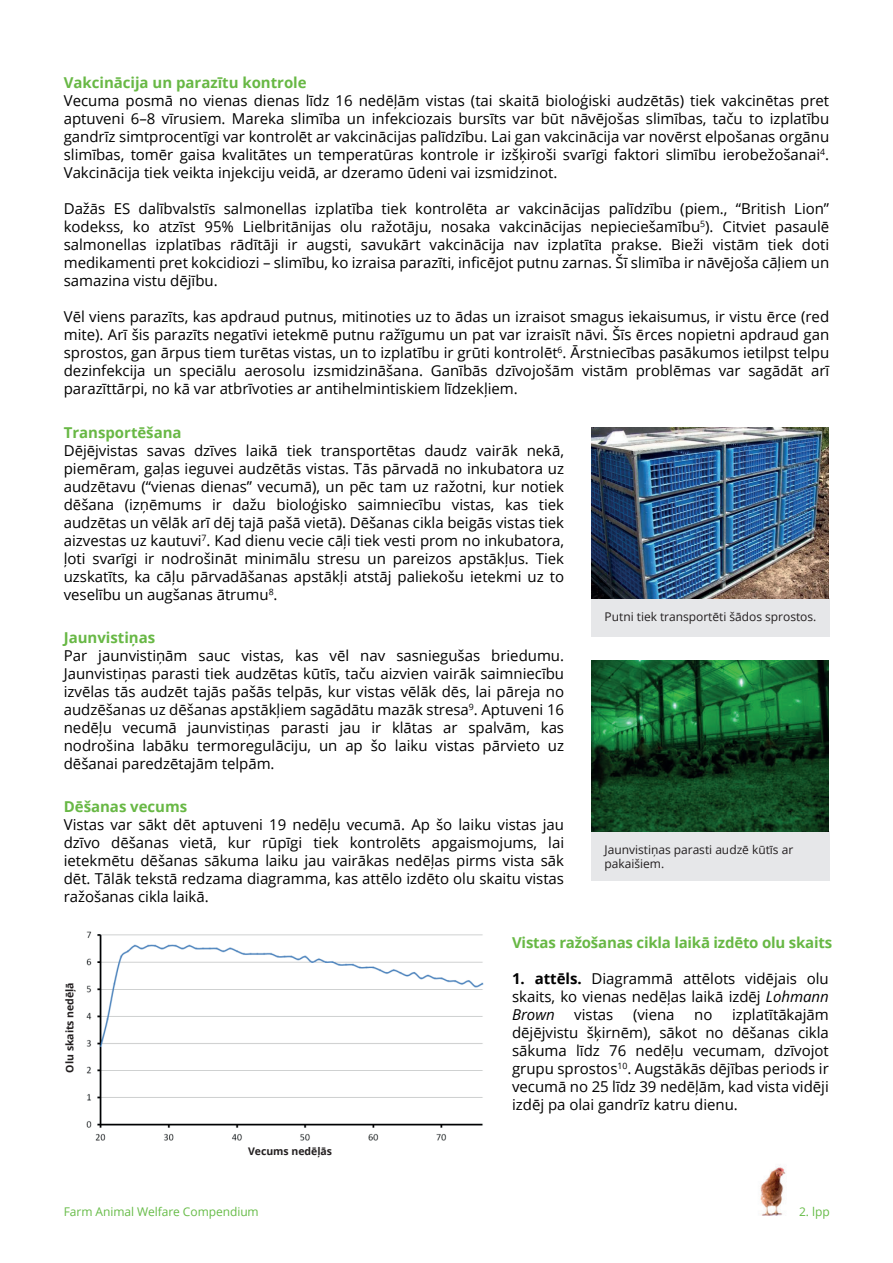
<style>
.page{position:relative;width:893px;height:1263px;background:#fff}
.page>*{position:absolute;margin:0;border:0;box-sizing:border-box;transform-origin:0 0}
.t1{font:15px/18px "Open Sans";color:#000001;text-align:justify}
.t2{font:700 15px "Open Sans";color:#68b845}
.t3{font:12px/14.4px "Open Sans";color:#231f20}
.t4{font:12px "Open Sans";letter-spacing:-.005em;color:#67bc48}
.t5{font:700 10.5px "Open Sans";color:#231f20}
.s1{font-weight:700}
.s2{font-style:italic}
</style>
<div class="page">
<div style="left:591px;top:598px;width:238px;height:39px;background:#e6e7e9"></div>
<img style="left:591px;top:427px;width:238px;height:171px">
<div style="left:591px;top:831px;width:238px;height:50px;background:#e6e7e9"></div>
<img style="left:591px;top:660px;width:238px;height:171px">
<img style="left:86px;top:931px;width:398px;height:210px">
<img style="left:760px;top:1167px;width:26px;height:49px">
<p class="t2" style="left:64px;top:72px;width:244px">Vakcinācija un parazītu kontrole</p>
<p class="t1" style="left:64px;top:91px;width:767px">Vecuma posmā no vienas dienas līdz 16 nedēļām vistas (tai skaitā bioloģiski audzētās) tiek vakcinētas pret aptuveni 6–8 vīrusiem. Mareka slimība un infekciozais bursīts var būt nāvējošas slimības, taču to izplatību gandrīz simtprocentīgi var kontrolēt ar vakcinācijas palīdzību. Lai gan vakcinācija var novērst elpošanas orgānu slimības, tomēr gaisa kvalitātes un temperatūras kontrole ir izšķiroši svarīgi faktori slimību ierobežošanai<sup>4</sup>.<br>Vakcinācija tiek veikta injekciju veidā, ar dzeramo ūdeni vai izsmidzinot.</p>
<p class="t1" style="left:64px;top:199px;width:767px">Dažās ES dalībvalstīs salmonellas izplatība tiek kontrolēta ar vakcinācijas palīdzību (piem., “British Lion” kodekss, ko atzīst 95% Lielbritānijas olu ražotāju, nosaka vakcinācijas nepieciešamību<sup>5</sup>). Citviet pasaulē salmonellas izplatības rādītāji ir augsti, savukārt vakcinācija nav izplatīta prakse. Bieži vistām tiek doti medikamenti pret kokcidiozi – slimību, ko izraisa parazīti, inficējot putnu zarnas. Šī slimība ir nāvējoša cāļiem un samazina vistu dējību.</p>
<p class="t1" style="left:64px;top:307px;width:767px">Vēl viens parazīts, kas apdraud putnus, mitinoties uz to ādas un izraisot smagus iekaisumus, ir vistu ērce (red mite). Arī šis parazīts negatīvi ietekmē putnu ražīgumu un pat var izraisīt nāvi. Šīs ērces nopietni apdraud gan sprostos, gan ārpus tiem turētas vistas, un to izplatību ir grūti kontrolēt<sup>6</sup>. Ārstniecības pasākumos ietilpst telpu dezinfekcija un speciālu aerosolu izsmidzināšana. Ganībās dzīvojošām vistām problēmas var sagādāt arī parazīttārpi, no kā var atbrīvoties ar antihelmintiskiem līdzekļiem.</p>
<p class="t2" style="left:64px;top:422px;width:119px">Transportēšana</p>
<p class="t1" style="left:64px;top:442px;width:502px">Dējējvistas savas dzīves laikā tiek transportētas daudz vairāk nekā, piemēram, gaļas ieguvei audzētās vistas. Tās pārvadā no inkubatora uz audzētavu (“vienas dienas” vecumā), un pēc tam uz ražotni, kur notiek dēšana (izņēmums ir dažu bioloģisko saimniecību vistas, kas tiek audzētas un vēlāk arī dēj tajā pašā vietā). Dēšanas cikla beigās vistas tiek aizvestas uz kautuvi<sup>7</sup>. Kad dienu vecie cāļi tiek vesti prom no inkubatora, ļoti svarīgi ir nodrošināt minimālu stresu un pareizos apstākļus. Tiek uzskatīts, ka cāļu pārvadāšanas apstākļi atstāj paliekošu ietekmi uz to veselību un augšanas ātrumu<sup>8</sup>.</p>
<p class="t3" style="left:605px;top:609px;width:213px">Putni tiek transportēti šādos sprostos.</p>
<p class="t2" style="left:64px;top:627px;width:93px">Jaunvistiņas</p>
<p class="t1" style="left:64px;top:646px;width:502px">Par jaunvistiņām sauc vistas, kas vēl nav sasniegušas briedumu.<br>Jaunvistiņas parasti tiek audzētas kūtīs, taču aizvien vairāk saimniecību izvēlas tās audzēt tajās pašās telpās, kur vistas vēlāk dēs, lai pāreja no audzēšanas uz dēšanas apstākļiem sagādātu mazāk stresa<sup>9</sup>. Aptuveni 16 nedēļu vecumā jaunvistiņas parasti jau ir klātas ar spalvām, kas nodrošina labāku termoregulāciju, un ap šo laiku vistas pārvieto uz dēšanai paredzētajām telpām.</p>
<p class="t2" style="left:64px;top:796px;width:125px">Dēšanas vecums</p>
<p class="t1" style="left:64px;top:815px;width:502px">Vistas var sākt dēt aptuveni 19 nedēļu vecumā. Ap šo laiku vistas jau dzīvo dēšanas vietā, kur rūpīgi tiek kontrolēts apgaismojums, lai ietekmētu dēšanas sākuma laiku jau vairākas nedēļas pirms vista sāk dēt. Tālāk tekstā redzama diagramma, kas attēlo izdēto olu skaitu vistas ražošanas cikla laikā.</p>
<p class="t2" style="left:512px;top:932px;width:322px">Vistas ražošanas cikla laikā izdēto olu skaits</p>
<p class="t1" style="left:512px;top:969px;width:318px"><span class="s1">1. attēls.</span> Diagrammā attēlots vidējais olu skaits, ko vienas nedēļas laikā izdēj <span class="s2">Lohmann Brown</span></p>
<p class="t3" style="left:605px;top:842px;width:190px">Jaunvistiņas parasti audzē kūtīs ar pakaišiem.</p>
<p class="t5" style="left:62px;top:1072px;width:92px;rotate:-90deg">Olu skaits nedēļā</p>
<p class="t1" style="left:512px;top:1005px;width:318px;text-indent:220px">izplatītākajām dējējvistu šķirnēm), sākot no dēšanas cikla sākuma līdz 76 nedēļu vecumam, dzīvojot grupu sprostos<sup>10</sup>. Augstākās dējības periods ir vecumā no 25 līdz 39 nedēļām, kad vista vidēji izdēj pa olai gandrīz katru dienu.</p>
<p class="t1" style="left:574px;top:1005px;width:41px">vistas</p>
<p class="t1" style="left:633px;top:1005px;width:43px">(viena</p>
<p class="t1" style="left:694px;top:1005px;width:20px">no</p>
<p class="t5" style="left:248px;top:1144px;width:86px">Vecums nedēļās</p>
<p class="t4" style="left:64px;top:1203px;width:197px">Farm Animal Welfare Compendium</p>
<p class="t4" style="left:799px;top:1203px;width:32px">2. lpp</p>
</div>
